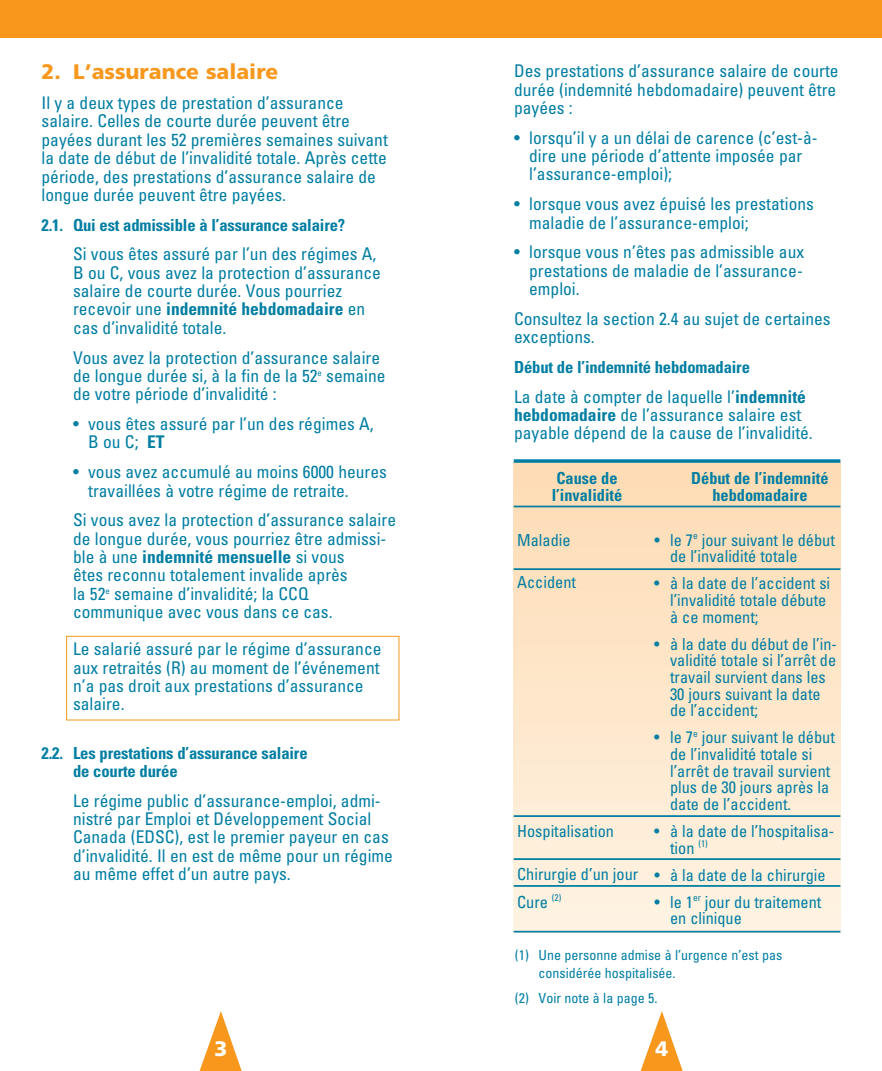
<style>
.page{position:relative;width:882px;height:1071px;background:#fff}
.page>*{position:absolute;margin:0;border:0;box-sizing:border-box;transform-origin:0 0}
.t1{font:900 21px "Frutiger";color:#f7981d}
.t2{font:900 21px "Frutiger";color:#fff}
.t3{font:condensed 17.5px/18.4px "Univers";color:#007ea2}
.t4{font:condensed 16.62px/16.6px "Univers";color:#007ea2}
.t5{font:700 condensed 16.62px/18.4px "Univers";letter-spacing:-.01em;color:#007ea2}
.t6{font:condensed 14px/18.4px "Univers";color:#007ea2}
.s1{font-weight:700}
</style>
<div class="page">
<svg style="left:641px;top:1011px;width:42px;height:60px"></svg>
<svg style="left:200px;top:1011px;width:42px;height:60px"></svg>
<div style="left:66px;top:636px;width:333px;height:84px;border:1px solid #f7981d"></div>
<div style="left:0;top:0;width:441px;height:38px;background:#f7981d"></div>
<div style="left:441px;top:0;width:441px;height:38px;background:#f7981d"></div>
<div style="left:514px;top:462px;width:326px;height:471px;background:linear-gradient(to bottom,#fedcb4,#fdf2e3)"></div>
<svg style="left:514px;top:459px;width:326px;height:4px"></svg>
<hr style="left:514px;top:506px;width:326px;height:1px;background:#007ea2">
<hr style="left:514px;top:858px;width:326px;height:2px;background:#007ea2">
<hr style="left:514px;top:815px;width:326px;height:2px;background:#007ea2">
<hr style="left:514px;top:568px;width:326px;height:2px;background:#007ea2">
<hr style="left:514px;top:885px;width:326px;height:2px;background:#007ea2">
<hr style="left:514px;top:931px;width:326px;height:2px;background:#007ea2">
<p class="t1" style="left:42px;top:59px;width:238px">2. L’assurance salaire</p>
<p class="t3" style="left:42px;top:93px;width:348px">Il y a deux types de prestation d’assurance salaire. Celles de courte durée peuvent être payées durant les 52 premières semaines suivant la date de début de l’invalidité totale. Après cette période, des prestations d’assurance salaire de longue durée peuvent être payées.</p>
<p class="t5" style="left:42px;top:215px;width:305px">2.1. Qui est admissible à l’assurance salaire?</p>
<p class="t3" style="left:73px;top:244px;width:309px">Si vous êtes assuré par l’un des régimes A, B ou C, vous avez la protection d’assurance salaire de courte durée. Vous pourriez recevoir une <span class="s1">indemnité hebdomadaire</span> en cas d’invalidité totale.</p>
<p class="t3" style="left:73px;top:348px;width:314px">Vous avez la protection d’assurance salaire de longue durée si, à la fin de la 52<sup>e</sup> semaine de votre période d’invalidité :</p>
<p class="t3" style="left:88px;top:414px;width:287px;text-indent:-15px">• vous êtes assuré par l’un des régimes A,<br>B ou C; <span class="s1">ET</span></p>
<p class="t3" style="left:88px;top:462px;width:300px;text-indent:-15px">• vous avez accumulé au moins 6000 heures travaillées à votre régime de retraite.</p>
<p class="t3" style="left:73px;top:510px;width:325px">Si vous avez la protection d’assurance salaire de longue durée, vous pourriez être admissi&shy;ble à une <span class="s1">indemnité mensuelle</span> si vous<br>êtes reconnu totalement invalide après<br>la 52<sup>e</sup> semaine d’invalidité; la CCQ communique avec vous dans ce cas.</p>
<p class="t3" style="left:73px;top:639px;width:310px">Le salarié assuré par le régime d’assurance aux retraités (R) au moment de l’événement n’a pas droit aux prestations d’assurance salaire.</p>
<p class="t5" style="left:73px;top:743px;width:236px;text-indent:-32px">2.2. Les prestations d’assurance salaire de courte durée</p>
<p class="t3" style="left:73px;top:791px;width:321px">Le régime public d’assurance-emploi, admi&shy;nistré par Emploi et Développement Social Canada (EDSC), est le premier payeur en cas d’invalidité. Il en est de même pour un régime au même effet d’un autre pays.</p>
<p class="t2" style="left:215px;top:1036px;width:14px">3</p>
<p class="t3" style="left:514px;top:61px;width:326px">Des prestations d’assurance salaire de courte durée (indemnité hebdomadaire) peuvent être payées :</p>
<p class="t3" style="left:529px;top:128px;width:290px;text-indent:-15px">• lorsqu’il y a un délai de carence (c’est-à&shy;dire une période d’attente imposée par l’assurance-emploi);</p>
<p class="t3" style="left:529px;top:194px;width:286px;text-indent:-15px">• lorsque vous avez épuisé les prestations maladie de l’assurance-emploi;</p>
<p class="t3" style="left:529px;top:242px;width:277px;text-align:justify;text-indent:-15px">• lorsque vous n’êtes pas admissible aux prestations de maladie de l’assurance&shy;emploi.</p>
<p class="t3" style="left:514px;top:309px;width:318px">Consultez la section 2.4 au sujet de certaines exceptions.</p>
<p class="t5" style="left:514px;top:357px;width:237px">Début de l’indemnité hebdomadaire</p>
<p class="t3" style="left:514px;top:387px;width:300px">La date à compter de laquelle l’<span class="s1">indemnité hebdomadaire</span> de l’assurance salaire est payable dépend de la cause de l’invalidité.</p>
<p class="t5" style="left:556px;top:468px;width:62px">Cause de</p>
<p class="t5" style="left:691px;top:468px;width:139px">Début de l’indemnité</p>
<p class="t5" style="left:552px;top:486px;width:72px">l’invalidité</p>
<p class="t5" style="left:712px;top:486px;width:97px">hebdomadaire</p>
<p class="t4" style="left:517px;top:531px;width:55px">Maladie</p>
<p class="t4" style="left:517px;top:574px;width:60px">Accident</p>
<p class="t4" style="left:670px;top:531px;width:166px;text-indent:-16px">• le 7<sup>e</sup> jour suivant le début de l’invalidité totale</p>
<p class="t4" style="left:670px;top:575px;width:162px;text-indent:-16px">• à la date de l’accident si l’invalidité totale débute à ce moment;</p>
<p class="t4" style="left:670px;top:635px;width:168px;text-indent:-16px">• à la date du début de l’in&shy;validité totale si l’arrêt de travail survient dans les<br>30 jours suivant la date de l’accident;</p>
<p class="t4" style="left:670px;top:729px;width:166px;text-indent:-16px">• le 7<sup>e</sup> jour suivant le début de l’invalidité totale si l’arrêt de travail survient plus de 30 jours après la date de l’accident.</p>
<p class="t4" style="left:670px;top:822px;width:166px;text-indent:-16px">• à la date de l’hospitalisa&shy;tion <sup>(1)</sup></p>
<p class="t4" style="left:654px;top:866px;width:173px">• à la date de la chirurgie</p>
<p class="t4" style="left:670px;top:893px;width:153px;text-indent:-16px">• le 1<sup>er</sup> jour du traitement en clinique</p>
<p class="t4" style="left:517px;top:822px;width:98px">Hospitalisation</p>
<p class="t4" style="left:517px;top:859px;width:123px;line-height:28.2px">Chirurgie d’un jour<br>Cure <sup>(2)</sup></p>
<p class="t6" style="left:539px;top:945px;width:245px;text-indent:-24px">(1) Une personne admise à l’urgence n’est pas considérée hospitalisée.</p>
<p class="t6" style="left:515px;top:988px;width:144px">(2) Voir note à la page 5.</p>
<p class="t2" style="left:656px;top:1036px;width:14px">4</p>
</div>
